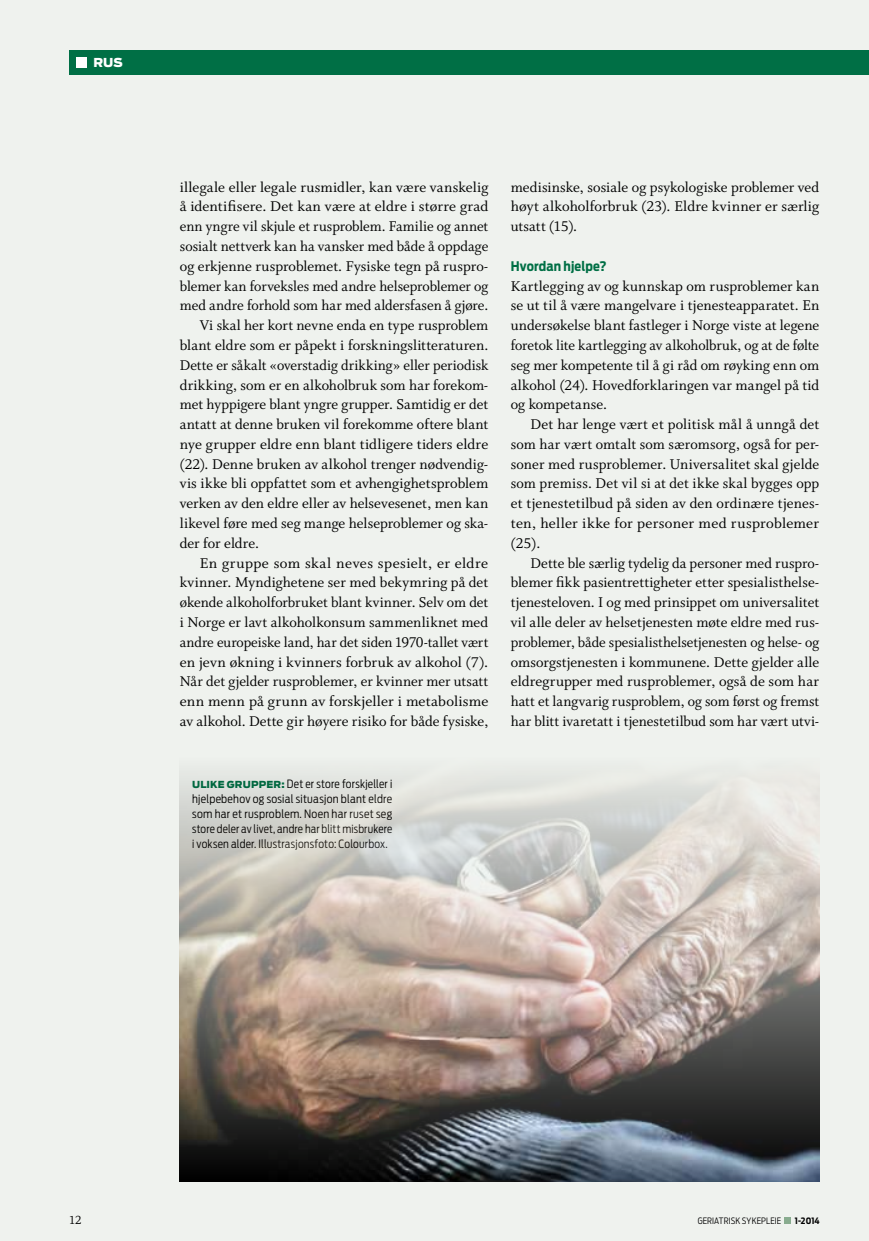
<style>
.page{position:relative;width:869px;height:1241px;background:#fff}
.page>*{position:absolute;margin:0;border:0;box-sizing:border-box;transform-origin:0 0}
.t1{font:15.75px/19.8px "Whitman Roman LF";color:#000;text-align:justify}
.t2{font:15.75px "Whitman Roman LF";letter-spacing:.025em;color:#000}
.t3{font:700 13.12px "Antenna Cond";letter-spacing:.015em;color:#006f45}
.t4{font:13.12px "Whitman Roman LF";color:#000}
.t5{font:900 12.25px "Antenna";color:#fff}
.t6{font:300 11.38px/14.9px "Antenna Cond";letter-spacing:.015em;color:#000;text-align:justify}
.t7{font:300 8.75px "Antenna Cond";letter-spacing:.01em;color:#000}
.t8{font:700 8.75px "Antenna Cond";color:#000}
.s1{font-family:"Antenna";font-weight:900;font-size:9.62px;color:#006f45}
</style>
<div class="page">
<div style="left:0;top:0;width:868px;height:1240px;background:#eff2ee"></div>
<div style="left:69px;top:50px;width:799px;height:24px;background:#006f45"></div>
<div style="left:76px;top:57px;width:11px;height:10px;background:#fff"></div>
<img style="left:180px;top:773px;width:639px;height:408px">
<div style="left:784px;top:1216px;width:6px;height:7px;background:#89ac8f"></div>
<p class="t5" style="left:93px;top:55px;width:31px">Rus</p>
<p class="t1" style="left:180px;top:177px;width:310px">illegale eller legale rusmidler, kan være vanskelig</p>
<p class="t1" style="left:180px;top:197px;width:310px">å identifisere. Det kan være at eldre i større grad</p>
<p class="t1" style="left:180px;top:217px;width:310px">enn yngre vil skjule et rusproblem. Familie og annet</p>
<p class="t1" style="left:180px;top:236px;width:310px">sosialt nettverk kan ha vansker med både å oppdage</p>
<p class="t1" style="left:180px;top:256px;width:310px">og erkjenne rusproblemet. Fysiske tegn på ruspro-</p>
<p class="t1" style="left:180px;top:276px;width:310px">blemer kan forveksles med andre helseproblemer og</p>
<p class="t1" style="left:180px;top:296px;width:310px">med andre forhold som har med aldersfasen å gjøre.</p>
<p class="t1" style="left:199px;top:316px;width:290px">Vi skal her kort nevne enda en type rusproblem</p>
<p class="t1" style="left:180px;top:335px;width:310px">blant eldre som er påpekt i forskningslitteraturen.</p>
<p class="t1" style="left:180px;top:355px;width:310px">Dette er såkalt «overstadig drikking» eller periodisk</p>
<p class="t1" style="left:180px;top:375px;width:310px">drikking, som er en alkoholbruk som har forekom-</p>
<p class="t1" style="left:180px;top:395px;width:310px">met hyppigere blant yngre grupper. Samtidig er det</p>
<p class="t1" style="left:180px;top:414px;width:310px">antatt at denne bruken vil forekomme oftere blant</p>
<p class="t1" style="left:180px;top:434px;width:310px">nye grupper eldre enn blant tidligere tiders eldre</p>
<p class="t1" style="left:180px;top:454px;width:310px">(22). Denne bruken av alkohol trenger nødvendig-</p>
<p class="t1" style="left:180px;top:474px;width:310px">vis ikke bli oppfattet som et avhengighetsproblem</p>
<p class="t1" style="left:180px;top:494px;width:310px">verken av den eldre eller av helsevesenet, men kan</p>
<p class="t1" style="left:180px;top:513px;width:310px">likevel føre med seg mange helseproblemer og ska-</p>
<p class="t1" style="left:180px;top:533px;width:81px">der for eldre.</p>
<p class="t2" style="left:199px;top:554px;width:290px">En gruppe som skal neves spesielt, er eldre</p>
<p class="t1" style="left:180px;top:573px;width:310px">kvinner. Myndighetene ser med bekymring på det</p>
<p class="t1" style="left:180px;top:592px;width:310px">økende alkoholforbruket blant kvinner. Selv om det</p>
<p class="t1" style="left:180px;top:612px;width:310px">i Norge er lavt alkoholkonsum sammenliknet med</p>
<p class="t1" style="left:180px;top:632px;width:310px">andre europeiske land, har det siden 1970-tallet vært</p>
<p class="t1" style="left:180px;top:652px;width:310px">en jevn økning i kvinners forbruk av alkohol (7).</p>
<p class="t1" style="left:180px;top:671px;width:310px">Når det gjelder rusproblemer, er kvinner mer utsatt</p>
<p class="t1" style="left:180px;top:691px;width:310px">enn menn på grunn av forskjeller i metabolisme</p>
<p class="t1" style="left:180px;top:711px;width:310px">av alkohol. Dette gir høyere risiko for både fysiske,</p>
<p class="t6" style="left:192px;top:776px;width:201px"><span class="s1">ULIKE GRUPPER:</span> Det er store forskjeller i hjelpebehov og sosial situasjon blant eldre som har et rusproblem. Noen har ruset seg store deler av livet, andre har blitt misbrukere i voksen alder. Illustrasjonsfoto: Colourbox.</p>
<p class="t1" style="left:510px;top:177px;width:310px">medisinske, sosiale og psykologiske problemer ved høyt alkoholforbruk (23). Eldre kvinner er særlig utsatt (15).</p>
<p class="t3" style="left:510px;top:258px;width:97px">Hvordan hjelpe?</p>
<p class="t1" style="left:510px;top:276px;width:310px">Kartlegging av og kunnskap om rusproblemer kan se ut til å være mangelvare i tjenesteapparatet. En undersøkelse blant fastleger i Norge viste at legene foretok lite kartlegging av alkoholbruk, og at de følte seg mer kompetente til å gi råd om røyking enn om alkohol (24). Hovedforklaringen var mangel på tid og kompetanse.</p>
<p class="t1" style="left:510px;top:414px;width:310px;text-indent:20px">Det har lenge vært et politisk mål å unngå det som har vært omtalt som særomsorg, også for per&shy;soner med rusproblemer. Universalitet skal gjelde som premiss. Det vil si at det ikke skal bygges opp et tjenestetilbud på siden av den ordinære tjenes&shy;ten, heller ikke for personer med rusproblemer (25).</p>
<p class="t1" style="left:510px;top:553px;width:310px;text-indent:20px">Dette ble særlig tydelig da personer med ruspro&shy;blemer fikk pasientrettigheter etter spesialisthelse&shy;tjenesteloven. I og med prinsippet om universalitet vil alle deler av helsetjenesten møte eldre med rus&shy;problemer, både spesialisthelsetjenesten og helse- og omsorgstjenesten i kommunene. Dette gjelder alle eldregrupper med rusproblemer, også de som har hatt et langvarig rusproblem, og som først og fremst har blitt ivaretatt i tjenestetilbud som har vært utvi-</p>
<p class="t4" style="left:69px;top:1212px;width:14px">12</p>
<p class="t7" style="left:697px;top:1214px;width:85px">Geriatrisk Sykepleie</p>
<p class="t8" style="left:794px;top:1214px;width:26px">1-2014</p>
</div>
